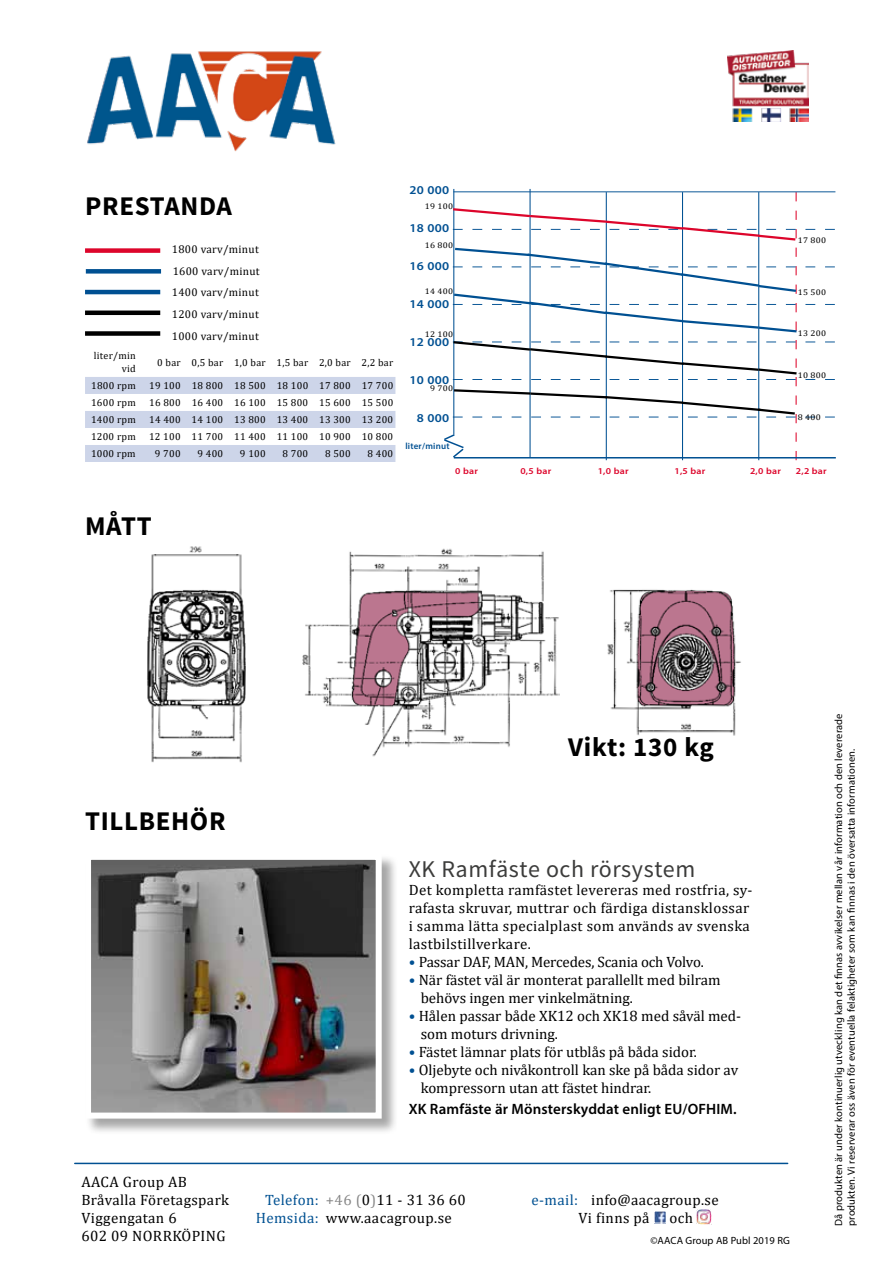
<style>
.page{position:relative;width:893px;height:1263px;background:#fff}
.page>*{position:absolute;margin:0;border:0;box-sizing:border-box;transform-origin:0 0}
.t1{font:700 27px "Source Sans Pro";letter-spacing:.025em;color:#000}
.t2{font:24px "Source Sans Pro";letter-spacing:.025em;color:#3c3c3b}
.t3{font:15px/18px "Cambria";letter-spacing:.025em;color:#000}
.t4{font:15px/18px "Cambria";letter-spacing:.005em;color:#000}
.t5{font:600 15px "Myriad Pro";letter-spacing:.01em;color:#000}
.t6{font:600 12px "Myriad Pro";letter-spacing:.025em;color:#005092;scale:1.1 1}
.t7{font:11.25px "Cambria";letter-spacing:.025em;color:#000}
.t8{font:10.5px/12.6px "Myriad Pro";letter-spacing:.01em;color:#000}
.t9{font:10.2px/13.5px "Cambria";letter-spacing:.025em;color:#000;text-align:right}
.t10{font:600 9px "Myriad Pro";letter-spacing:.025em;color:#dd052b;scale:1.1 1}
.t11{font:600 9px "Myriad Pro";letter-spacing:.025em;color:#005092}
.t12{font:8.25px "Cambria";letter-spacing:.025em;color:#000;scale:1.1 1}
.s1{color:#005092}
.s2{color:#005192}
.s3{color:#878787}
</style>
<div class="page">
<hr style="left:75px;top:1163px;width:713px;height:1px;background:#005092">
<img style="left:727px;top:50px;width:82px;height:72px">
<img style="left:87px;top:51px;width:249px;height:101px">
<svg style="left:656px;top:1213px;width:8px;height:8px"></svg>
<img style="left:697px;top:1209px;width:15px;height:15px">
<img style="left:147px;top:546px;width:594px;height:217px">
<div style="left:85px;top:248px;width:75px;height:5px;background:#dd052b"></div>
<div style="left:85px;top:331px;width:75px;height:5px;background:#000"></div>
<div style="left:85px;top:310px;width:75px;height:5px;background:#000"></div>
<hr style="left:85px;top:290px;width:75px;height:4px;background:#005092">
<div style="left:86px;top:269px;width:75px;height:5px;background:#005092"></div>
<svg style="left:85px;top:377px;width:310px;height:85px"></svg>
<div style="left:85px;top:854px;width:313px;height:281px;background:#000;opacity:.35"></div>
<img style="left:92px;top:861px;width:283px;height:250px">
<div style="left:85px;top:854px;width:297px;height:264px;border:6px solid #fff"></div>
<hr style="left:453px;top:189px;width:1px;height:246px;background:#005092">
<hr style="left:530px;top:189px;width:1px;height:268px;background:#005092">
<hr style="left:454px;top:457px;width:382px;height:1px;background:#005092">
<hr style="left:453px;top:191px;width:382px;height:1px;background:#005092">
<svg style="left:444px;top:192px;width:391px;height:268px"></svg>
<h1 class="t1" style="left:85px;top:189px;width:149px">PRESTANDA</h1>
<p class="t7" style="left:172px;top:242px;width:88px">1800 varv/minut</p>
<p class="t7" style="left:173px;top:264px;width:88px">1600 varv/minut</p>
<p class="t7" style="left:172px;top:286px;width:88px">1400 varv/minut</p>
<p class="t7" style="left:172px;top:308px;width:88px">1200 varv/minut</p>
<p class="t7" style="left:172px;top:329px;width:88px">1000 varv/minut</p>
<p class="t9" style="left:94px;top:349px;width:43px">liter/min vid</p>
<p class="t9" style="left:157px;top:355px;width:238px">0 bar 0,5 bar 1,0 bar 1,5 bar 2,0 bar 2,2 bar</p>
<p class="t9" style="left:91px;top:379px;width:46px">1800 rpm</p>
<p class="t9" style="left:149px;top:379px;width:246px">19 100 18 800 18 500 18 100 17 800 17 700</p>
<p class="t9" style="left:91px;top:396px;width:46px">1600 rpm</p>
<p class="t9" style="left:149px;top:396px;width:246px">16 800 16 400 16 100 15 800 15 600 15 500</p>
<p class="t9" style="left:91px;top:413px;width:46px">1400 rpm</p>
<p class="t9" style="left:149px;top:413px;width:246px">14 400 14 100 13 800 13 400 13 300 13 200</p>
<p class="t9" style="left:91px;top:430px;width:46px">1200 rpm</p>
<p class="t9" style="left:149px;top:430px;width:246px">12 100 11 700 11 400 11 100 10 900 10 800</p>
<p class="t9" style="left:91px;top:447px;width:46px">1000 rpm</p>
<p class="t9" style="left:155px;top:447px;width:27px">9 700</p>
<p class="t9" style="left:197px;top:447px;width:27px">9 400</p>
<p class="t9" style="left:240px;top:447px;width:27px">9 100</p>
<p class="t9" style="left:282px;top:447px;width:27px">8 700</p>
<p class="t9" style="left:325px;top:447px;width:27px">8 500</p>
<p class="t9" style="left:368px;top:447px;width:27px">8 400</p>
<p class="t6" style="left:410px;top:182px;width:38px">20 000</p>
<p class="t6" style="left:410px;top:220px;width:38px">18 000</p>
<p class="t6" style="left:410px;top:258px;width:38px">16 000</p>
<p class="t6" style="left:410px;top:296px;width:38px">14 000</p>
<p class="t6" style="left:410px;top:334px;width:38px">12 000</p>
<p class="t6" style="left:410px;top:372px;width:38px">10 000</p>
<p class="t12" style="left:425px;top:201px;width:27px">19 100</p>
<p class="t12" style="left:425px;top:240px;width:27px">16 800</p>
<p class="t12" style="left:425px;top:287px;width:27px">14 400</p>
<p class="t12" style="left:425px;top:329px;width:27px">12 100</p>
<p class="t12" style="left:430px;top:383px;width:22px">9 700</p>
<p class="t6" style="left:417px;top:410px;width:31px">8 000</p>
<p class="t11" style="left:405px;top:440px;width:46px">liter/minut</p>
<p class="t12" style="left:798px;top:235px;width:27px">17 800</p>
<p class="t12" style="left:798px;top:288px;width:27px">15 500</p>
<p class="t12" style="left:798px;top:329px;width:27px">13 200</p>
<p class="t12" style="left:798px;top:371px;width:27px">10 800</p>
<p class="t12" style="left:798px;top:412px;width:22px">8 400</p>
<p class="t10" style="left:455px;top:465px;width:22px">0 bar</p>
<p class="t10" style="left:520px;top:465px;width:30px">0,5 bar</p>
<p class="t10" style="left:598px;top:465px;width:30px">1,0 bar</p>
<p class="t10" style="left:674px;top:465px;width:30px">1,5 bar</p>
<p class="t10" style="left:750px;top:465px;width:30px">2,0 bar</p>
<p class="t10" style="left:796px;top:465px;width:30px">2,2 bar</p>
<h1 class="t1" style="left:85px;top:509px;width:68px">MÅTT</h1>
<h1 class="t1" style="left:85px;top:804px;width:142px">TILLBEHÖR</h1>
<p class="t3" style="left:81px;top:1172px;width:149px">AACA Group AB<br>Bråvalla Företagspark</p>
<h1 class="t1" style="left:568px;top:729px;width:147px">Vikt: 130 kg</h1>
<h2 class="t2" style="left:409px;top:854px;width:288px">XK Ramfäste och rörsystem</h2>
<p class="t3" style="left:409px;top:881px;width:345px">Det kompletta ramfästet levereras med rostfria, sy&shy;rafasta skruvar, muttrar och färdiga distansklossar i samma lätta specialplast som används av svenska lastbilstillverkare.</p>
<p class="t4" style="left:409px;top:953px;width:297px"><span class="s1">•</span> Passar DAF, MAN, Mercedes, Scania och Volvo.</p>
<p class="t4" style="left:421px;top:971px;width:301px;text-indent:-12px"><span class="s1">•</span> När fästet väl är monterat parallellt med bilram behövs ingen mer vinkelmätning.</p>
<p class="t4" style="left:421px;top:1007px;width:322px;text-indent:-12px"><span class="s1">•</span> Hålen passar både XK12 och XK18 med såväl med&shy;som moturs drivning.</p>
<p class="t4" style="left:409px;top:1043px;width:290px"><span class="s1">•</span> Fästet lämnar plats för utblås på båda sidor.</p>
<p class="t4" style="left:421px;top:1061px;width:319px;text-indent:-12px"><span class="s1">•</span> Oljebyte och nivåkontroll kan ske på båda sidor av kompressorn utan att fästet hindrar.</p>
<p class="t5" style="left:409px;top:1099px;width:329px">XK Ramfäste är Mönsterskyddat enligt EU/OFHIM.</p>
<p class="t3" style="left:265px;top:1190px;width:202px"><span class="s2">Telefon:</span> <span class="s3">+46 (</span>0<span class="s3">)</span>11 - 31 36 60</p>
<p class="t3" style="left:532px;top:1190px;width:189px"><span class="s2">e-mail:</span> info@aacagroup.se</p>
<p class="t3" style="left:81px;top:1208px;width:97px">Viggengatan 6</p>
<p class="t3" style="left:256px;top:1208px;width:198px"><span class="s2">Hemsida:</span> www.aacagroup.se</p>
<p class="t3" style="left:578px;top:1208px;width:73px">Vi finns på</p>
<p class="t4" style="left:669px;top:1208px;width:25px">och</p>
<p class="t3" style="left:81px;top:1226px;width:146px">602 09 NORRKÖPING</p>
<p class="t8" style="left:650px;top:1234px;width:141px">©AACA Group AB Publ 2019 RG</p>
<p class="t8" style="left:832px;top:1226px;width:514px;rotate:-90deg">Då produkten är under kontinuerlig utveckling kan det finnas avvikelser mellan vår information och den levererade produkten. Vi reserverar oss även för eventuella felaktigheter som kan finnas i den översatta informationen.</p>
</div>
